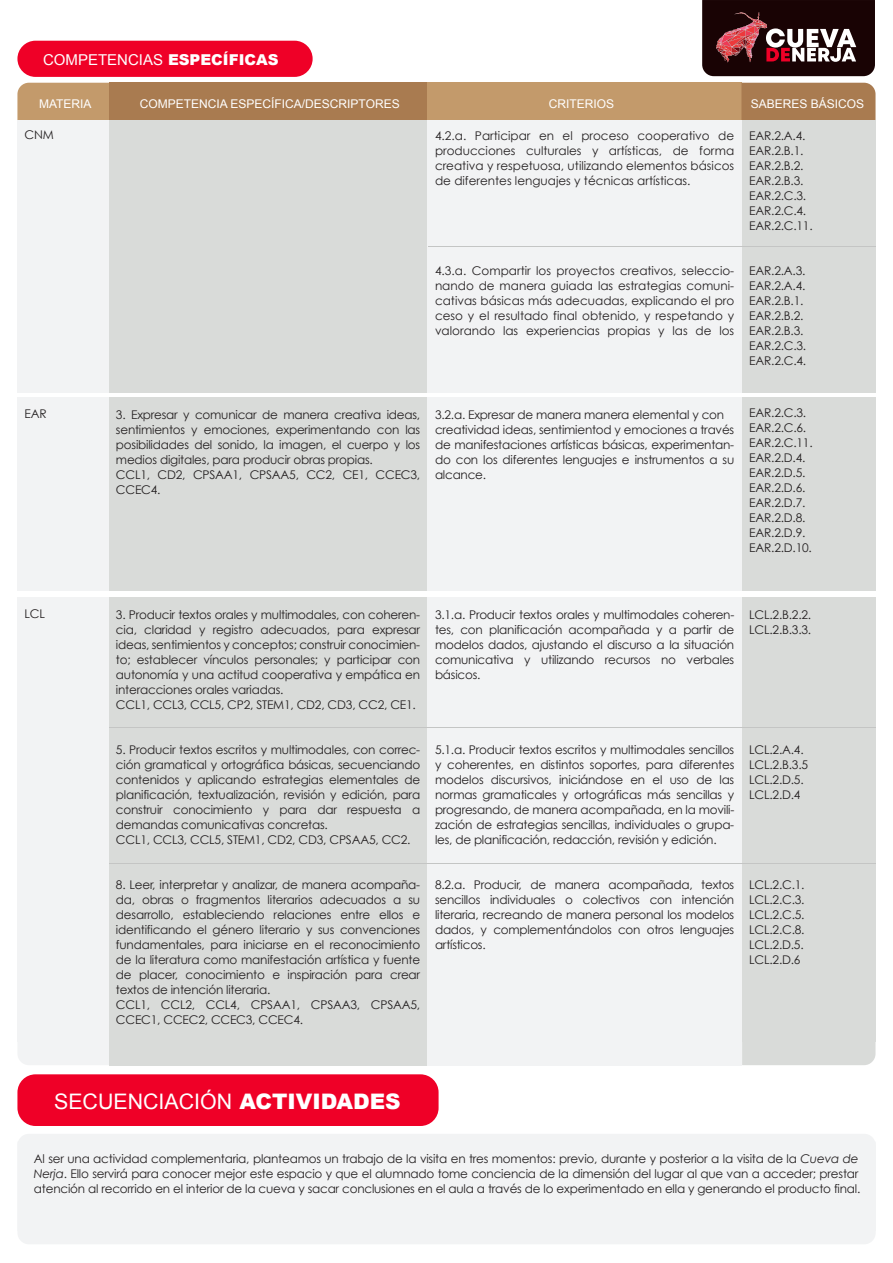
<style>
.page{position:relative;width:893px;height:1263px;background:#fff}
.page>*{position:absolute;margin:0;border:0;box-sizing:border-box;transform-origin:0 0}
.t1{font:21.3px "Arial";color:#fff}
.t2{font:15px "Arial";color:#fff}
.t3{font:12px/15px "Century Gothic";letter-spacing:-.015em;color:#231f20}
.t4{font:12px "Arial";color:#fff}
.s1{font-weight:900}
.s2{font-style:italic}
</style>
<div class="page">
<div style="left:17px;top:120px;width:92px;height:272px;background:#f2f3f4"></div>
<div style="left:17px;top:41px;width:296px;height:36px;background:#ef0027;border-radius:18px"></div>
<div style="left:17px;top:83px;width:92px;height:37px;background:#c39a6b"></div>
<div style="left:109px;top:83px;width:318px;height:37px;background:#a97b50"></div>
<div style="left:427px;top:83px;width:314px;height:37px;background:#c39a6b"></div>
<div style="left:741px;top:83px;width:134px;height:37px;background:#a97b50"></div>
<div style="left:109px;top:120px;width:318px;height:272px;background:#d9dbd9"></div>
<div style="left:742px;top:120px;width:133px;height:272px;background:#d9dbd9"></div>
<div style="left:427px;top:120px;width:315px;height:272px;background:#f2f3f4"></div>
<div style="left:17px;top:398px;width:92px;height:193px;background:#f2f3f4"></div>
<div style="left:109px;top:398px;width:318px;height:193px;background:#d9dbd9"></div>
<div style="left:742px;top:398px;width:133px;height:193px;background:#d9dbd9"></div>
<div style="left:427px;top:398px;width:315px;height:193px;background:#f2f3f4"></div>
<div style="left:742px;top:1042px;width:133px;height:23px;background:#d9dbd9"></div>
<div style="left:18px;top:1042px;width:91px;height:23px;background:#f2f3f4"></div>
<div style="left:109px;top:691px;width:318px;height:374px;background:#d9dbd9"></div>
<div style="left:427px;top:691px;width:315px;height:374px;background:#f2f3f4"></div>
<svg style="left:702px;top:0;width:173px;height:76px"></svg>
<hr style="left:428px;top:246px;width:447px;height:1px;background:#c4c5c4">
<div style="left:17px;top:597px;width:92px;height:445px;background:#f2f3f4"></div>
<div style="left:109px;top:597px;width:318px;height:445px;background:#d9dbd9"></div>
<div style="left:742px;top:597px;width:133px;height:445px;background:#d9dbd9"></div>
<div style="left:427px;top:597px;width:315px;height:445px;background:#f2f3f4"></div>
<hr style="left:109px;top:727px;width:766px;height:1px;background:#c4c5c4">
<hr style="left:109px;top:863px;width:766px;height:1px;background:#c4c5c4">
<div style="left:17px;top:1074px;width:422px;height:52px;background:#ef0027;border-radius:18px"></div>
<div style="left:19px;top:1134px;width:855px;height:7px;background:#f2f3f4"></div>
<div style="left:17px;top:1141px;width:859px;height:103px;background:#f2f3f4"></div>
<p class="t2" style="left:43px;top:50px;width:237px">COMPETENCIAS <span class="s1">ESPECÍFICAS</span></p>
<p class="t4" style="left:39px;top:96px;width:54px">MATERIA</p>
<p class="t4" style="left:140px;top:96px;width:261px">COMPETENCIA ESPECÍFICA/DESCRIPTORES</p>
<p class="t4" style="left:549px;top:96px;width:67px">CRITERIOS</p>
<p class="t4" style="left:751px;top:96px;width:115px">SABERES BÁSICOS</p>
<p class="t3" style="left:749px;top:128px;width:65px">EAR.2.A.4.<br>EAR.2.B.1.<br>EAR.2.B.2.<br>EAR.2.B.3.<br>EAR.2.C.3.<br>EAR.2.C.4.<br>EAR.2.C.11.</p>
<p class="t3" style="left:749px;top:263px;width:59px">EAR.2.A.3.<br>EAR.2.A.4.<br>EAR.2.B.1.<br>EAR.2.B.2.<br>EAR.2.B.3.<br>EAR.2.C.3.<br>EAR.2.C.4.</p>
<p class="t3" style="left:435px;top:128px;width:301px;text-align:justify">4.2.a. Participar en el proceso cooperativo de producciones culturales y artísticas, de forma creativa y respetuosa, utilizando elementos básicos de diferentes lenguajes y técnicas artísticas.</p>
<p class="t3" style="left:25px;top:127px;width:31px">CNM</p>
<p class="t3" style="left:435px;top:262px;width:301px;text-align:justify">4.3.a. Compartir los proyectos creativos, seleccio&shy;nando de manera guiada las estrategias comuni&shy;cativas básicas más adecuadas, explicando el pro ceso y el resultado final obtenido, y respetando y valorando las experiencias propias y las de los</p>
<p class="t3" style="left:25px;top:406px;width:24px">EAR</p>
<p class="t3" style="left:25px;top:606px;width:22px">LCL</p>
<p class="t3" style="left:116px;top:406px;width:306px">3. Expresar y comunicar de manera creativa ideas, sentimientos y emociones, experimentando con las posibilidades del sonido, la imagen, el cuerpo y los medios digitales, para producir obras propias.<br>CCL1, CD2, CPSAA1, CPSAA5, CC2, CE1, CCEC3, CCEC4.</p>
<p class="t3" style="left:435px;top:406px;width:301px">3.2.a. Expresar de manera manera elemental y con creatividad ideas, sentimientod y emociones a través de manifestaciones artísticas básicas, experimentan&shy;do con los diferentes lenguajes e instrumentos a su alcance.</p>
<p class="t3" style="left:749px;top:405px;width:65px">EAR.2.C.3.<br>EAR.2.C.6.<br>EAR.2.C.11.<br>EAR.2.D.4.<br>EAR.2.D.5.<br>EAR.2.D.6.<br>EAR.2.D.7.<br>EAR.2.D.8.<br>EAR.2.D.9.<br>EAR.2.D.10.</p>
<p class="t3" style="left:116px;top:607px;width:306px">3. Producir textos orales y multimodales, con coheren&shy;cia, claridad y registro adecuados, para expresar ideas, sentimientos y conceptos; construir conocimien&shy;to; establecer vínculos personales; y participar con autonomía y una actitud cooperativa y empática en interacciones orales variadas.<br>CCL1, CCL3, CCL5, CP2, STEM1, CD2, CD3, CC2, CE1.</p>
<p class="t3" style="left:116px;top:742px;width:306px">5. Producir textos escritos y multimodales, con correc&shy;ción gramatical y ortográfica básicas, secuenciando contenidos y aplicando estrategias elementales de planificación, textualización, revisión y edición, para construir conocimiento y para dar respuesta a demandas comunicativas concretas.<br>CCL1, CCL3, CCL5, STEM1, CD2, CD3, CPSAA5, CC2.</p>
<p class="t3" style="left:116px;top:877px;width:306px">8. Leer, interpretar y analizar, de manera acompaña&shy;da, obras o fragmentos literarios adecuados a su desarrollo, estableciendo relaciones entre ellos e identificando el género literario y sus convenciones fundamentales, para iniciarse en el reconocimiento de la literatura como manifestación artística y fuente de placer, conocimiento e inspiración para crear textos de intención literaria.<br>CCL1, CCL2, CCL4, CPSAA1, CPSAA3, CPSAA5, CCEC1, CCEC2, CCEC3, CCEC4.</p>
<p class="t3" style="left:435px;top:607px;width:301px;text-align:justify">3.1.a. Producir textos orales y multimodales coheren&shy;tes, con planificación acompañada y a partir de modelos dados, ajustando el discurso a la situación comunicativa y utilizando recursos no verbales básicos.</p>
<p class="t3" style="left:435px;top:742px;width:301px;text-align:justify">5.1.a. Producir textos escritos y multimodales sencillos y coherentes, en distintos soportes, para diferentes modelos discursivos, iniciándose en el uso de las normas gramaticales y ortográficas más sencillas y progresando, de manera acompañada, en la movili&shy;zación de estrategias sencillas, individuales o grupa&shy;les, de planificación, redacción, revisión y edición.</p>
<p class="t3" style="left:435px;top:877px;width:301px;text-align:justify">8.2.a. Producir, de manera acompañada, textos sencillos individuales o colectivos con intención literaria, recreando de manera personal los modelos dados, y complementándolos con otros lenguajes artísticos.</p>
<p class="t3" style="left:749px;top:607px;width:63px">LCL.2.B.2.2.<br>LCL.2.B.3.3.</p>
<p class="t3" style="left:749px;top:742px;width:60px">LCL.2.A.4.<br>LCL.2.B.3.5<br>LCL.2.D.5.<br>LCL.2.D.4</p>
<p class="t3" style="left:749px;top:877px;width:57px;text-align:justify">LCL.2.C.1.<br>LCL.2.C.3.<br>LCL.2.C.5.<br>LCL.2.C.8.<br>LCL.2.D.5.<br>LCL.2.D.6</p>
<h1 class="t1" style="left:54px;top:1087px;width:348px">SECUENCIACIÓN <span class="s1">ACTIVIDADES</span></h1>
<p class="t3" style="left:34px;top:1150px;width:828px">Al ser una actividad complementaria, planteamos un trabajo de la visita en tres momentos: previo, durante y posterior a la visita de la <span class="s2">Cueva de<br>Nerja</span>. Ello servirá para conocer mejor este espacio y que el alumnado tome conciencia de la dimensión del lugar al que van a acceder; prestar atención al recorrido en el interior de la cueva y sacar conclusiones en el aula a través de lo experimentado en ella y generando el producto final.</p>
</div>
